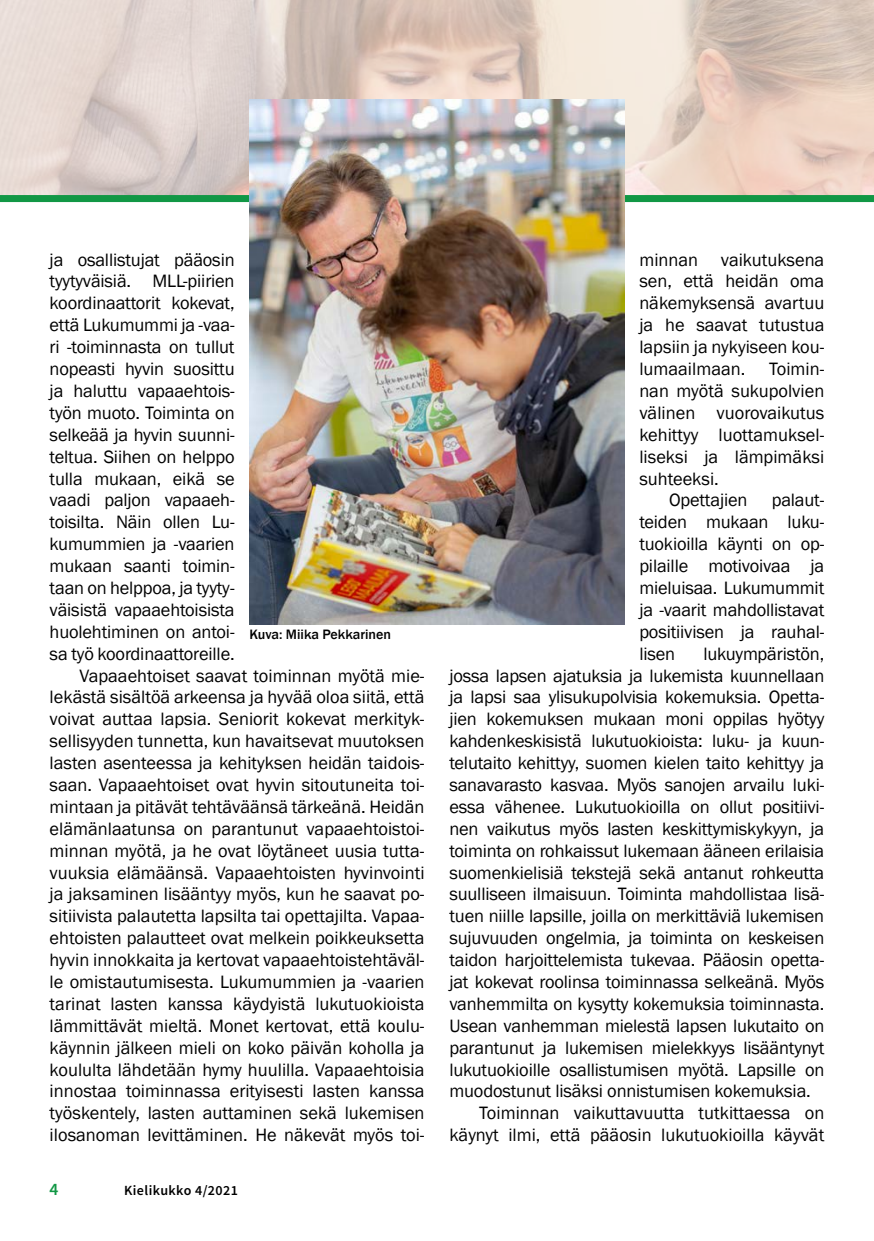
<style>
.page{position:relative;width:874px;height:1241px;background:#fff}
.page>*{position:absolute;margin:0;border:0;box-sizing:border-box;transform-origin:0 0}
.Leipis_SUOMI{font:18.38px/21.9px "Franklin Gothic";color:#000;text-align:justify}
.Leipis_Suomi_1_kpl{font:18.38px/21.9px "Franklin Gothic";letter-spacing:-.01em;color:#000;text-align:justify}
.t1{font:600 17.5px "Source Sans Pro";color:#119745}
.Kuvatekstit{font:500 14px "Franklin Gothic";color:#000}
.t2{font:600 14px "Source Sans Pro";letter-spacing:.03em;color:#000}
</style>
<div class="page">
<img style="left:0;top:0;width:873px;height:195px">
<div style="left:0;top:195px;width:873px;height:7px;background:#119745"></div>
<img style="left:249px;top:99px;width:375px;height:525px">
<p class="Leipis_Suomi_1_kpl" style="left:50px;top:249px;width:186px">ja osallistujat pääosin tyytyväisiä. MLL-piirien koordinaattorit kokevat, että Lukumummi ja -vaa&shy;ri -toiminnasta on tullut nopeasti hyvin suosittu ja haluttu vapaaehtois&shy;työn muoto. Toiminta on selkeää ja hyvin suunni&shy;teltua. Siihen on helppo tulla mukaan, eikä se vaadi paljon vapaaeh&shy;toisilta. Näin ollen Lu&shy;kumummien ja -vaarien mukaan saanti toimin&shy;taan on helppoa, ja tyyty&shy;väisistä vapaaehtoisista huolehtiminen on antoi&shy;sa työ koordinaattoreille.</p>
<p class="Leipis_SUOMI" style="left:50px;top:664px;width:376px;text-indent:30px">Vapaaehtoiset saavat toiminnan myötä mie&shy;lekästä sisältöä arkeensa ja hyvää oloa siitä, että voivat auttaa lapsia. Seniorit kokevat merkityk&shy;sellisyyden tunnetta, kun havaitsevat muutoksen lasten asenteessa ja kehityksen heidän taidois&shy;saan. Vapaaehtoiset ovat hyvin sitoutuneita toi&shy;mintaan ja pitävät tehtäväänsä tärkeänä. Heidän elämänlaatunsa on parantunut vapaaehtoistoi&shy;minnan myötä, ja he ovat löytäneet uusia tutta&shy;vuuksia elämäänsä. Vapaaehtoisten hyvinvointi ja jaksaminen lisääntyy myös, kun he saavat po&shy;sitiivista palautetta lapsilta tai opettajilta. Vapaa&shy;ehtoisten palautteet ovat melkein poikkeuksetta hyvin innokkaita ja kertovat vapaaehtoistehtäväl&shy;le omistautumisesta. Lukumummien ja -vaarien tarinat lasten kanssa käydyistä lukutuokioista lämmittävät mieltä. Monet kertovat, että koulu&shy;käynnin jälkeen mieli on koko päivän koholla ja koululta lähdetään hymy huulilla. Vapaaehtoisia innostaa toiminnassa erityisesti lasten kanssa työskentely, lasten auttaminen sekä lukemisen ilosanoman levittäminen. He näkevät myös toi-</p>
<p class="Kuvatekstit" style="left:249px;top:625px;width:143px">Kuva: Miika Pekkarinen</p>
<p class="t1" style="left:50px;top:1177px;width:10px">4</p>
<p class="t2" style="left:124px;top:1180px;width:115px">Kielikukko 4/2021</p>
<p class="Leipis_SUOMI" style="left:639px;top:249px;width:186px">minnan vaikutuksena sen, että heidän oma näkemyksensä avartuu ja he saavat tutustua lapsiin ja nykyiseen kou&shy;lumaailmaan.</p>
<p class="Leipis_SUOMI" style="left:639px;top:358px;width:186px;text-indent:130px">Toimin&shy;nan myötä sukupolvien välinen vuorovaikutus kehittyy luottamuksel&shy;liseksi ja lämpimäksi suhteeksi.</p>
<p class="Leipis_SUOMI" style="left:668px;top:489px;width:80px">Opettajien</p>
<p class="Leipis_SUOMI" style="left:639px;top:489px;width:186px;text-indent:132px">palaut&shy;teiden mukaan luku&shy;tuokioilla käynti on op&shy;pilaille motivoivaa ja mieluisaa. Lukumummit ja -vaarit mahdollistavat positiivisen ja rauhal&shy;lisen</p>
<p class="Leipis_SUOMI" style="left:449px;top:643px;width:376px;text-indent:254px">lukuympäristön, jossa lapsen ajatuksia ja lukemista kuunnellaan ja lapsi saa ylisukupolvisia kokemuksia. Opetta&shy;jien kokemuksen mukaan moni oppilas hyötyy kahdenkeskisistä lukutuokioista: luku- ja kuun&shy;telutaito kehittyy, suomen kielen taito kehittyy ja sanavarasto kasvaa. Myös sanojen arvailu luki&shy;essa vähenee. Lukutuokioilla on ollut positiivi&shy;nen vaikutus myös lasten keskittymiskykyyn, ja toiminta on rohkaissut lukemaan ääneen erilaisia suomenkielisiä tekstejä sekä antanut rohkeutta suulliseen ilmaisuun. Toiminta mahdollistaa lisä&shy;tuen niille lapsille, joilla on merkittäviä lukemisen sujuvuuden ongelmia, ja toiminta on keskeisen taidon harjoittelemista tukevaa. Pääosin opetta&shy;jat kokevat roolinsa toiminnassa selkeänä. Myös vanhemmilta on kysytty kokemuksia toiminnasta.<br>Usean vanhemman mielestä lapsen lukutaito on parantunut ja lukemisen mielekkyys lisääntynyt lukutuokioille osallistumisen myötä. Lapsille on muodostunut lisäksi onnistumisen kokemuksia.</p>
<p class="Leipis_SUOMI" style="left:449px;top:1102px;width:376px;text-align:right">Toiminnan vaikuttavuutta tutkittaessa on käynyt ilmi, että pääosin lukutuokioilla käyvät</p>
</div>
